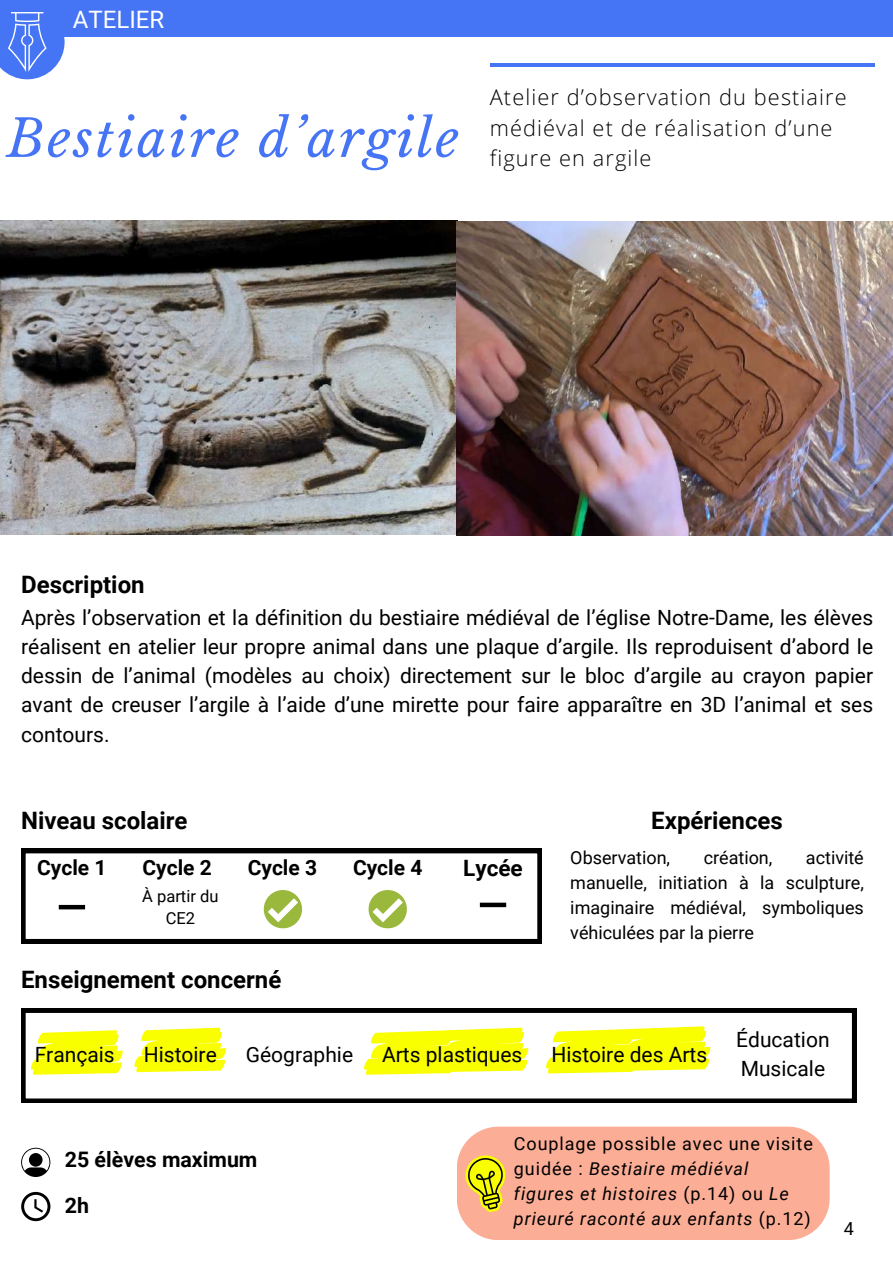
<style>
.page{position:relative;width:893px;height:1264px;background:#fff}
.page>*{position:absolute;margin:0;border:0;box-sizing:border-box;transform-origin:0 0}
.t1{font:italic 51.45px "Libre Baskerville";letter-spacing:.05em;color:#4574f5}
.t2{font:700 24px "Roboto";color:#000}
.t3{font:24px "Roboto";color:#fff}
.t4{font:700 22.5px "Roboto";color:#000}
.t5{font:300 21.75px/30.3px "Open Sans";letter-spacing:.05em;color:#000}
.t6{font:700 21.3px/46.2px "Roboto";color:#000}
.t7{font:21px/29.2px "Roboto";color:#000;text-align:justify}
.t8{font:700 21px "Roboto";color:#000}
.t9{font:18px/24.8px "Roboto";color:#000;text-align:justify}
.t10{font:italic 18px/24.8px "Roboto";letter-spacing:.05em;color:#000}
.t11{font:16.5px/22.5px "Roboto";color:#000;text-align:center}
.s1{font-style:normal}
</style>
<div class="page">
<svg style="left:457px;top:1126px;width:372px;height:114px;background:#f8b094"></svg>
<svg style="left:21px;top:1147px;width:29px;height:29px"></svg>
<svg style="left:21px;top:1191px;width:29px;height:30px"></svg>
<img style="left:0;top:220px;width:892px;height:315px">
<svg style="left:21px;top:1008px;width:835px;height:94px"></svg>
<svg style="left:545px;top:1026px;width:166px;height:47px;background:#faff2b"></svg>
<svg style="left:363px;top:1027px;width:166px;height:47px;background:#faff2b"></svg>
<svg style="left:133px;top:1027px;width:94px;height:45px"></svg>
<svg style="left:30px;top:1030px;width:93px;height:44px;background:#faff2a"></svg>
<hr style="left:490px;top:63px;width:384px;height:4px;background:#4574f5">
<svg style="left:21px;top:848px;width:520px;height:95px"></svg>
<svg style="left:368px;top:890px;width:39px;height:38px"></svg>
<svg style="left:264px;top:890px;width:38px;height:38px"></svg>
<div style="left:0;top:0;width:892px;height:36px;background:#4574f5"></div>
<svg style="left:0;top:12px;width:65px;height:67px"></svg>
<div style="left:59px;top:904px;width:26px;height:5px;background:#000"></div>
<div style="left:480px;top:902px;width:26px;height:5px;background:#000"></div>
<p class="t3" style="left:73px;top:5px;width:93px">ATELIER</p>
<h1 class="t1" style="left:7px;top:107px;width:453px">Bestiaire d’argile</h1>
<p class="t5" style="left:490px;top:82px;width:358px">Atelier d’observation du bestiaire médiéval et de réalisation d’une figure en argile</p>
<p class="t2" style="left:21px;top:570px;width:125px">Description</p>
<p class="t7" style="left:21px;top:602px;width:853px">Après l’observation et la définition du bestiaire médiéval de l’église Notre-Dame, les élèves réalisent en atelier leur propre animal dans une plaque d’argile. Ils reproduisent d’abord le dessin de l’animal (modèles au choix) directement sur le bloc d’argile au crayon papier avant de creuser l’argile à l’aide d’une mirette pour faire apparaître en 3D l’animal et ses contours.</p>
<p class="t2" style="left:21px;top:806px;width:168px">Niveau scolaire</p>
<p class="t2" style="left:651px;top:806px;width:133px">Expériences</p>
<p class="t9" style="left:570px;top:845px;width:101px">Observation,</p>
<p class="t9" style="left:703px;top:845px;width:70px">création,</p>
<p class="t9" style="left:570px;top:845px;width:295px;text-indent:235px">activité manuelle, initiation à la sculpture, imaginaire médiéval, symboliques véhiculées par la pierre</p>
<p class="t8" style="left:37px;top:855px;width:71px">Cycle 1</p>
<p class="t8" style="left:142px;top:855px;width:71px">Cycle 2</p>
<p class="t8" style="left:248px;top:855px;width:71px">Cycle 3</p>
<p class="t8" style="left:353px;top:855px;width:71px">Cycle 4</p>
<p class="t4" style="left:463px;top:855px;width:61px">Lycée</p>
<p class="t11" style="left:142px;top:884px;width:78px">À partir du<br>CE2</p>
<p class="t2" style="left:21px;top:966px;width:262px">Enseignement concerné</p>
<p class="t7" style="left:35px;top:1039px;width:82px">Français</p>
<p class="t7" style="left:144px;top:1039px;width:75px">Histoire</p>
<p class="t7" style="left:246px;top:1039px;width:109px">Géographie</p>
<p class="t7" style="left:382px;top:1039px;width:142px">Arts plastiques</p>
<p class="t7" style="left:551px;top:1039px;width:157px">Histoire des Arts</p>
<p class="t7" style="left:736px;top:1025px;width:95px">Éducation<br>Musicale</p>
<p class="t6" style="left:65px;top:1136px;width:194px">25 élèves maximum<br>2h</p>
<p class="t10" style="left:514px;top:1131px;width:300px"><span class="s1">Couplage possible avec une visite guidée :</span> Bestiaire médiéval<br>figures et histoires <span class="s1">(p.14) ou</span> Le prieuré raconté aux enfants <span class="s1">(p.12)</span></p>
<p class="t9" style="left:843px;top:1216px;width:12px">4</p>
</div>
